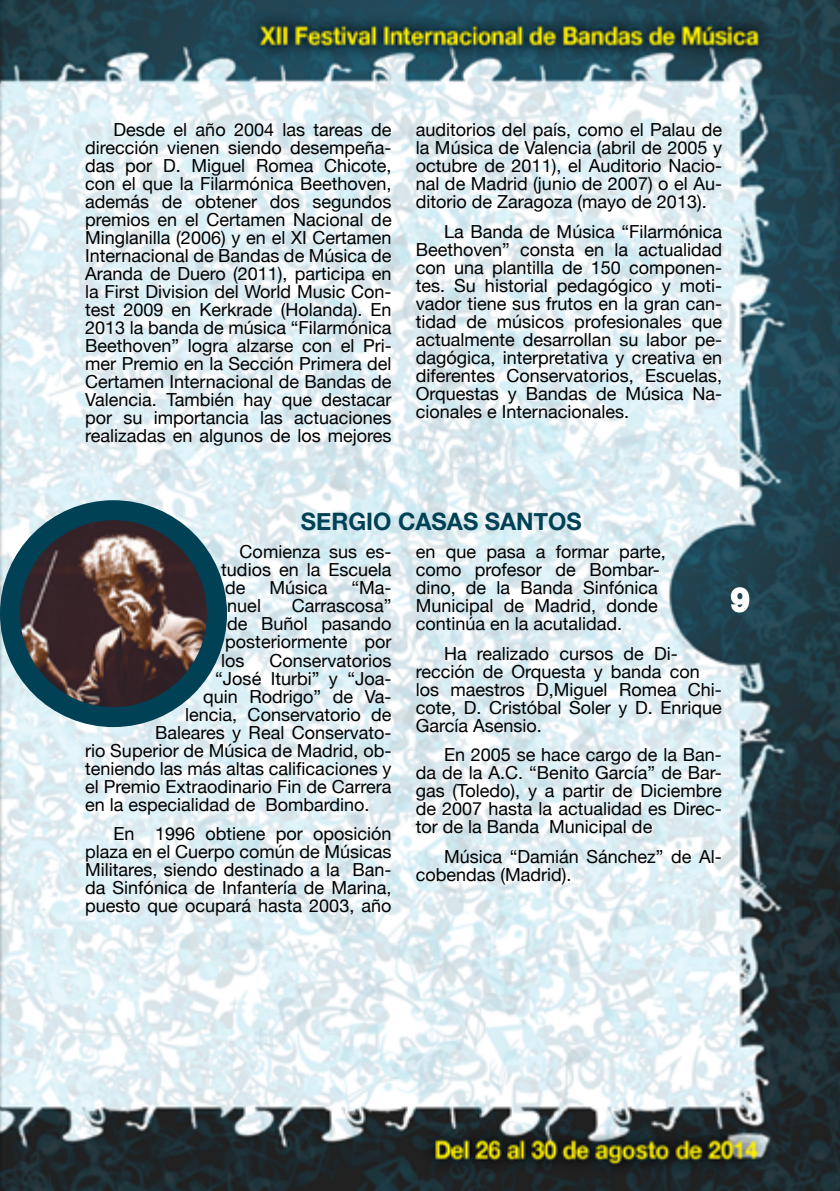
<style>
.page{position:relative;width:840px;height:1191px;background:#fff}
.page>*{position:absolute;margin:0;border:0;box-sizing:border-box;transform-origin:0 0}
.t1{font:700 32px "Helvetica Neue";color:#fff}
.t2{font:700 24px "Helvetica Neue";color:#004156}
.t3{font:18px/18px "Helvetica Neue";color:#000;text-align:justify}
</style>
<div class="page">
<img style="left:0;top:0;width:839px;height:1191px">
<img style="left:10px;top:510px;width:207px;height:207px;border-radius:103px">
<div style="left:0;top:500px;width:227px;height:227px;border:20px solid #004156;border-radius:50%"></div>
<svg style="left:729px;top:586px;width:21px;height:28px"></svg>
<p class="t3" style="left:85px;top:122px;width:308px;text-indent:28px">Desde el año 2004 las tareas de dirección vienen siendo desempeña&shy;das por D. Miguel Romea Chicote, con el que la Filarmónica Beethoven, además de obtener dos segundos premios en el Certamen Nacional de Minglanilla (2006) y en el XI Certamen Internacional de Bandas de Música de Aranda de Duero (2011), participa en la First Division del World Music Con&shy;test 2009 en Kerkrade (Holanda). En 2013 la banda de música “Filarmónica Beethoven” logra alzarse con el Pri&shy;mer Premio en la Sección Primera del Certamen Internacional de Bandas de Valencia. También hay que destacar por su importancia las actuaciones realizadas en algunos de los mejores</p>
<p class="t3" style="left:415px;top:122px;width:308px">auditorios del país, como el Palau de la Música de Valencia (abril de 2005 y octubre de 2011), el Auditorio Nacio&shy;nal de Madrid (junio de 2007) o el Au&shy;ditorio de Zaragoza (mayo de 2013).</p>
<p class="t3" style="left:415px;top:223px;width:308px;text-indent:28px">La Banda de Música “Filarmónica Beethoven” consta en la actualidad con una plantilla de 150 componen&shy;tes. Su historial pedagógico y moti&shy;vador tiene sus frutos en la gran can&shy;tidad de músicos profesionales que actualmente desarrollan su labor pe&shy;dagógica, interpretativa y creativa en diferentes Conservatorios, Escuelas, Orquestas y Bandas de Música Na&shy;cionales e Internacionales.</p>
<h2 class="t2" style="left:300px;top:502px;width:282px">SERGIO CASAS SANTOS</h2>
<p class="t3" style="left:221px;top:544px;width:171px;text-indent:18px">Comienza sus es&shy;tudios en la Escuela de</p>
<p class="t3" style="left:269px;top:580px;width:60px">Música</p>
<p class="t3" style="left:351px;top:580px;width:42px">“Ma-</p>
<p class="t3" style="left:227px;top:598px;width:35px">nuel</p>
<p class="t3" style="left:291px;top:598px;width:101px">Carrascosa”</p>
<p class="t3" style="left:227px;top:616px;width:165px">de Buñol pasando</p>
<p class="t3" style="left:225px;top:634px;width:168px">posteriormente por</p>
<p class="t3" style="left:221px;top:652px;width:25px">los</p>
<p class="t3" style="left:269px;top:652px;width:123px">Conservatorios</p>
<p class="t3" style="left:215px;top:670px;width:177px">“José Iturbi” y “Joa-</p>
<p class="t3" style="left:203px;top:688px;width:190px">quin Rodrigo” de Va-</p>
<p class="t3" style="left:185px;top:706px;width:207px">lencia, Conservatorio de</p>
<p class="t3" style="left:155px;top:724px;width:238px">Baleares y Real Conservato-</p>
<p class="t3" style="left:85px;top:742px;width:308px">rio Superior de Música de Madrid, ob-</p>
<p class="t3" style="left:85px;top:760px;width:307px">teniendo las más altas calificaciones y</p>
<p class="t3" style="left:85px;top:778px;width:307px">el Premio Extraodinario Fin de Carrera</p>
<p class="t3" style="left:85px;top:796px;width:286px">en la especialidad de Bombardino.</p>
<p class="t3" style="left:85px;top:825px;width:308px;text-indent:28px">En 1996 obtiene por oposición plaza en el Cuerpo común de Músicas Militares, siendo destinado a la Ban&shy;da Sinfónica de Infantería de Marina, puesto que ocupará hasta 2003, año</p>
<p class="t3" style="left:415px;top:544px;width:251px;text-align:left">en que pasa a formar parte, como profesor de Bombar&shy;dino, de la Banda Sinfónica<br>Municipal de Madrid, donde continúa en la acutalidad.</p>
<p class="t3" style="left:415px;top:645px;width:307px;text-align:left;text-indent:28px">Ha realizado cursos de Di&shy;rección de Orquesta y banda con los maestros D,Miguel Romea Chi&shy;cote, D. Cristóbal Soler y D. Enrique<br>García Asensio.</p>
<p class="t3" style="left:415px;top:747px;width:307px;text-indent:28px">En 2005 se hace cargo de la Ban&shy;da de la A.C. “Benito García” de Bar&shy;gas (Toledo), y a partir de Diciembre de 2007 hasta la actualidad es Direc&shy;tor de la Banda Municipal de</p>
<p class="t3" style="left:415px;top:848px;width:307px;text-indent:28px">Música “Damián Sánchez” de Al&shy;cobendas (Madrid).</p>
<h1 class="t1" style="left:730px;top:574px;width:19px">9</h1>
</div>
